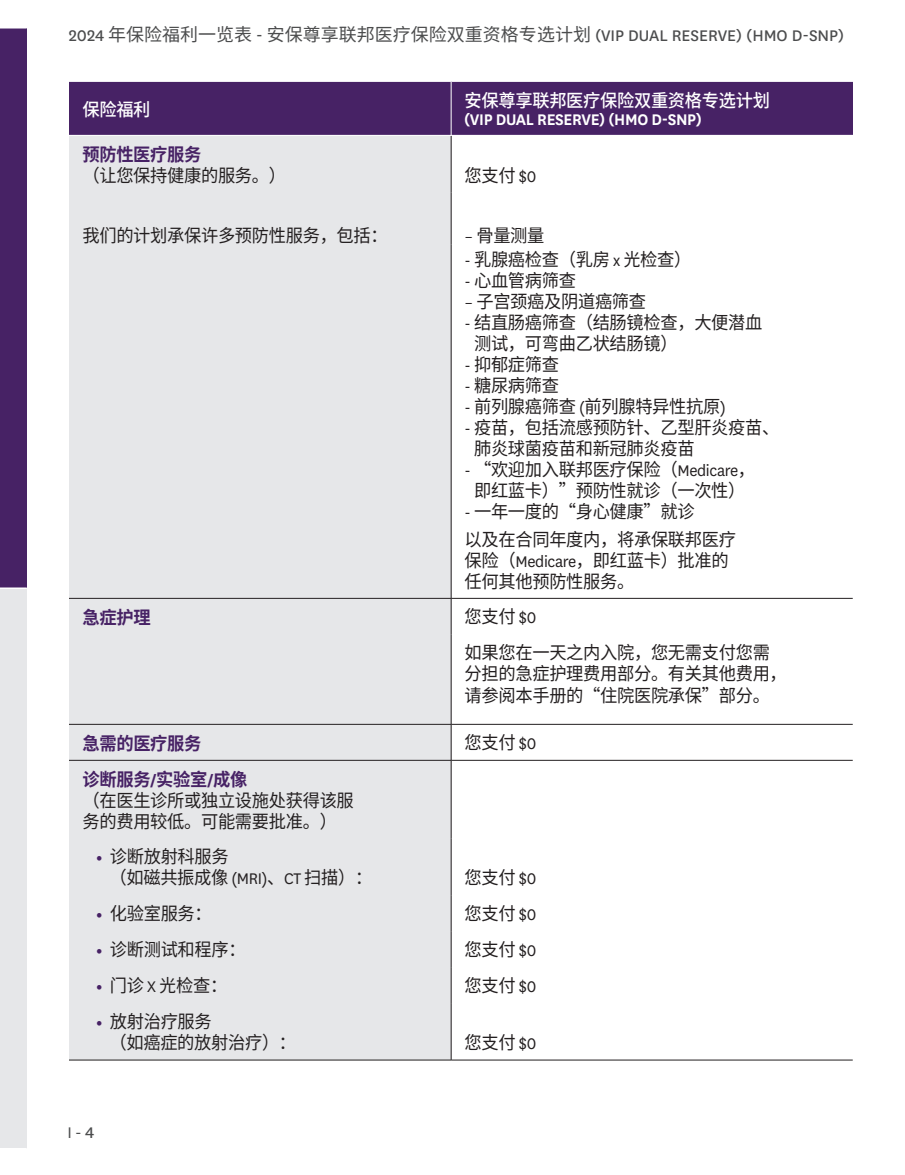
<style>
.page{position:relative;width:905px;height:1175px;background:#fff}
.page>*{position:absolute;margin:0;border:0;box-sizing:border-box;transform-origin:0 0}
.t1{font:18px/21px "Noto Sans CJ Ksc";letter-spacing:-.02em;color:#231f20;scale:.96 1}
.t2{font:18px "National";color:#4b4c4d}
.t3{font:600 18px/18px "National";letter-spacing:-.02em;color:#fff;scale:.96 1}
.t4{font:700 18px "Noto Sans CJ Ksc";letter-spacing:-.02em;color:#472265;scale:.96 1}
.t5{font:500 18px "Noto Sans CJ Ksc";color:#fff;scale:.96 1}
.t6{font:18px "National";color:#4b4c4d}
.s1{font-family:"Noto Sans CJ Ksc"}
.s2{font-family:"Noto Sans CJ Ksc";font-weight:500}
.s3{font-family:"National"}
.s4{font-family:"National";font-weight:800;color:#472265}
.s5{font-style:inherit}
</style>
<div class="page">
<div style="left:0;top:28px;width:27px;height:560px;background:#472265"></div>
<div style="left:0;top:588px;width:27px;height:560px;background:#e6e7e9"></div>
<hr style="left:0;top:587px;width:27px;height:2px;background:#fff">
<div style="left:69px;top:135px;width:382px;height:57px;background:#e6e7e9"></div>
<div style="left:69px;top:192px;width:382px;height:52px;background:#e6e7e9"></div>
<div style="left:69px;top:244px;width:382px;height:354px;background:#e6e7e9"></div>
<div style="left:69px;top:598px;width:382px;height:36px;background:#e6e7e9"></div>
<div style="left:69px;top:634px;width:382px;height:90px;background:#e6e7e9"></div>
<div style="left:69px;top:724px;width:382px;height:36px;background:#e6e7e9"></div>
<div style="left:69px;top:760px;width:382px;height:78px;background:#e6e7e9"></div>
<div style="left:69px;top:838px;width:382px;height:57px;background:#e6e7e9"></div>
<div style="left:69px;top:895px;width:382px;height:36px;background:#e6e7e9"></div>
<div style="left:69px;top:931px;width:382px;height:36px;background:#e6e7e9"></div>
<div style="left:69px;top:967px;width:382px;height:36px;background:#e6e7e9"></div>
<div style="left:69px;top:1003px;width:382px;height:57px;background:#e6e7e9"></div>
<hr style="left:69px;top:760px;width:382px;height:1px;background:#231f20">
<hr style="left:451px;top:760px;width:401px;height:1px;background:#231f20">
<hr style="left:69px;top:724px;width:382px;height:1px;background:#231f20">
<hr style="left:451px;top:724px;width:401px;height:1px;background:#231f20">
<hr style="left:69px;top:598px;width:382px;height:1px;background:#231f20">
<hr style="left:451px;top:598px;width:401px;height:1px;background:#231f20">
<hr style="left:69px;top:1059px;width:382px;height:1px;background:#231f20">
<hr style="left:451px;top:1059px;width:401px;height:1px;background:#231f20">
<hr style="left:451px;top:136px;width:1px;height:56px;background:#231f20">
<hr style="left:451px;top:192px;width:1px;height:52px;background:#231f20">
<hr style="left:451px;top:244px;width:1px;height:354px;background:#231f20">
<hr style="left:451px;top:598px;width:1px;height:36px;background:#231f20">
<hr style="left:451px;top:634px;width:1px;height:90px;background:#231f20">
<hr style="left:451px;top:724px;width:1px;height:36px;background:#231f20">
<hr style="left:451px;top:760px;width:1px;height:78px;background:#231f20">
<hr style="left:451px;top:838px;width:1px;height:57px;background:#231f20">
<hr style="left:451px;top:895px;width:1px;height:36px;background:#231f20">
<hr style="left:451px;top:931px;width:1px;height:36px;background:#231f20">
<hr style="left:451px;top:967px;width:1px;height:36px;background:#231f20">
<hr style="left:451px;top:1003px;width:1px;height:56px;background:#231f20">
<div style="left:69px;top:81px;width:382px;height:54px;background:#472265"></div>
<div style="left:451px;top:81px;width:401px;height:54px;background:#472265"></div>
<hr style="left:69px;top:81px;width:382px;height:1px;background:#fff">
<hr style="left:451px;top:81px;width:402px;height:1px;background:#fff">
<hr style="left:69px;top:135px;width:382px;height:1px;background:#fff">
<hr style="left:451px;top:82px;width:1px;height:53px;background:#fff">
<p class="t2" style="left:69px;top:24px;width:777px">2024 <span class="s1">年保险福利一览表</span> - <span class="s1">安保尊享联邦医疗保险双重资格专选计划</span> (VIP DUAL RESERVE) (HMO D-SNP)</p>
<p class="t5" style="left:82px;top:99px;width:72px">保险福利</p>
<p class="t3" style="left:464px;top:91px;width:320px"><span class="s2">安保尊享联邦医疗保险双重资格专选计划</span>(VIP DUAL RESERVE) (HMO D-SNP)</p>
<p class="t4" style="left:82px;top:144px;width:125px">预防性医疗服务</p>
<p class="t1" style="left:82px;top:165px;width:214px">（让您保持健康的服务。）</p>
<p class="t1" style="left:464px;top:165px;width:76px">您支付 <span class="s3">$0</span></p>
<p class="t1" style="left:82px;top:226px;width:319px">我们的计划承保许多预防性服务，包括：</p>
<p class="t1" style="left:464px;top:226px;width:85px"><span class="s3">–</span> 骨量测量</p>
<p class="t1" style="left:464px;top:249px;width:238px"><span class="s3">-</span> 乳腺癌检查（乳房 <span class="s3">x</span> 光检查）</p>
<p class="t1" style="left:464px;top:270px;width:118px"><span class="s3">-</span> 心血管病筛查</p>
<p class="t1" style="left:464px;top:291px;width:191px"><span class="s3">–</span> 子宫颈癌及阴道癌筛查</p>
<p class="t1" style="left:474px;top:312px;width:302px;text-indent:-9px"><span class="s3">-</span> 结直肠癌筛查（结肠镜检查，大便潜血测试，可弯曲乙状结肠镜）</p>
<p class="t1" style="left:464px;top:354px;width:100px"><span class="s3">-</span> 抑郁症筛查</p>
<p class="t1" style="left:464px;top:375px;width:100px"><span class="s3">-</span> 糖尿病筛查</p>
<p class="t1" style="left:464px;top:396px;width:273px"><span class="s3">-</span> 前列腺癌筛查 <span class="s3">(</span>前列腺特异性抗原<span class="s3">)</span></p>
<p class="t1" style="left:474px;top:417px;width:319px;text-indent:-9px"><span class="s3">-</span> 疫苗，包括流感预防针、乙型肝炎疫苗、肺炎球菌疫苗和新冠肺炎疫苗</p>
<p class="t1" style="left:464px;top:459px;width:304px;text-align:center"><span class="s3">-</span> “欢迎加入联邦医疗保险（<span class="s3">Medicare</span>，即红蓝卡）”预防性就诊（一次性）</p>
<p class="t1" style="left:464px;top:501px;width:241px"><span class="s3">-</span> 一年一度的“身心健康”就诊</p>
<p class="t1" style="left:464px;top:529px;width:284px">以及在合同年度内，将承保联邦医疗保险（<span class="s3">Medicare</span>，即红蓝卡）批准的任何其他预防性服务。</p>
<p class="t4" style="left:82px;top:607px;width:72px">急症护理</p>
<p class="t1" style="left:464px;top:607px;width:76px">您支付 <span class="s3">$0</span></p>
<p class="t1" style="left:464px;top:642px;width:337px">如果您在一天之内入院，您无需支付您需分担的急症护理费用部分。有关其他费用，请参阅本手册的“住院医院承保”部分。</p>
<p class="t4" style="left:82px;top:732px;width:125px">急需的医疗服务</p>
<p class="t1" style="left:464px;top:732px;width:76px">您支付 <span class="s3">$0</span></p>
<p class="t4" style="left:82px;top:768px;width:173px">诊断服务<span class="s3">/</span>实验室<span class="s3">/</span>成像</p>
<p class="t1" style="left:82px;top:789px;width:284px">（在医生诊所或独立设施处获得该服务的费用较低。可能需要批准。）</p>
<p class="t1" style="left:109px;top:846px;width:275px;text-indent:-13px"><span class="s4">•</span> 诊断放射科服务<br>（如磁共振成像 <span class="s3">(MRI)</span>、<span class="s3">CT</span> 扫描）：</p>
<p class="t1" style="left:96px;top:903px;width:122px"><span class="s4">•</span> 化验室服务：</p>
<p class="t1" style="left:96px;top:939px;width:157px"><span class="s4">•</span> 诊断测试和程序：</p>
<p class="t1" style="left:96px;top:975px;width:138px"><span class="s4">•</span> 门诊 <span class="s3">X</span> 光检查：</p>
<p class="t1" style="left:109px;top:1011px;width:196px;text-indent:-13px"><span class="s4">•</span> 放射治疗服务<br>（如癌症的放射治疗）：</p>
<p class="t1" style="left:464px;top:867px;width:76px">您支付 <span class="s3">$0</span></p>
<p class="t1" style="left:464px;top:903px;width:76px">您支付 <span class="s3">$0</span></p>
<p class="t1" style="left:464px;top:939px;width:76px">您支付 <span class="s3">$0</span></p>
<p class="t1" style="left:464px;top:975px;width:76px">您支付 <span class="s3">$0</span></p>
<p class="t1" style="left:464px;top:1032px;width:76px">您支付 <span class="s3">$0</span></p>
<p class="t6" style="left:68px;top:1121px;width:28px">I -<span class="s5">4</span></p>
</div>
